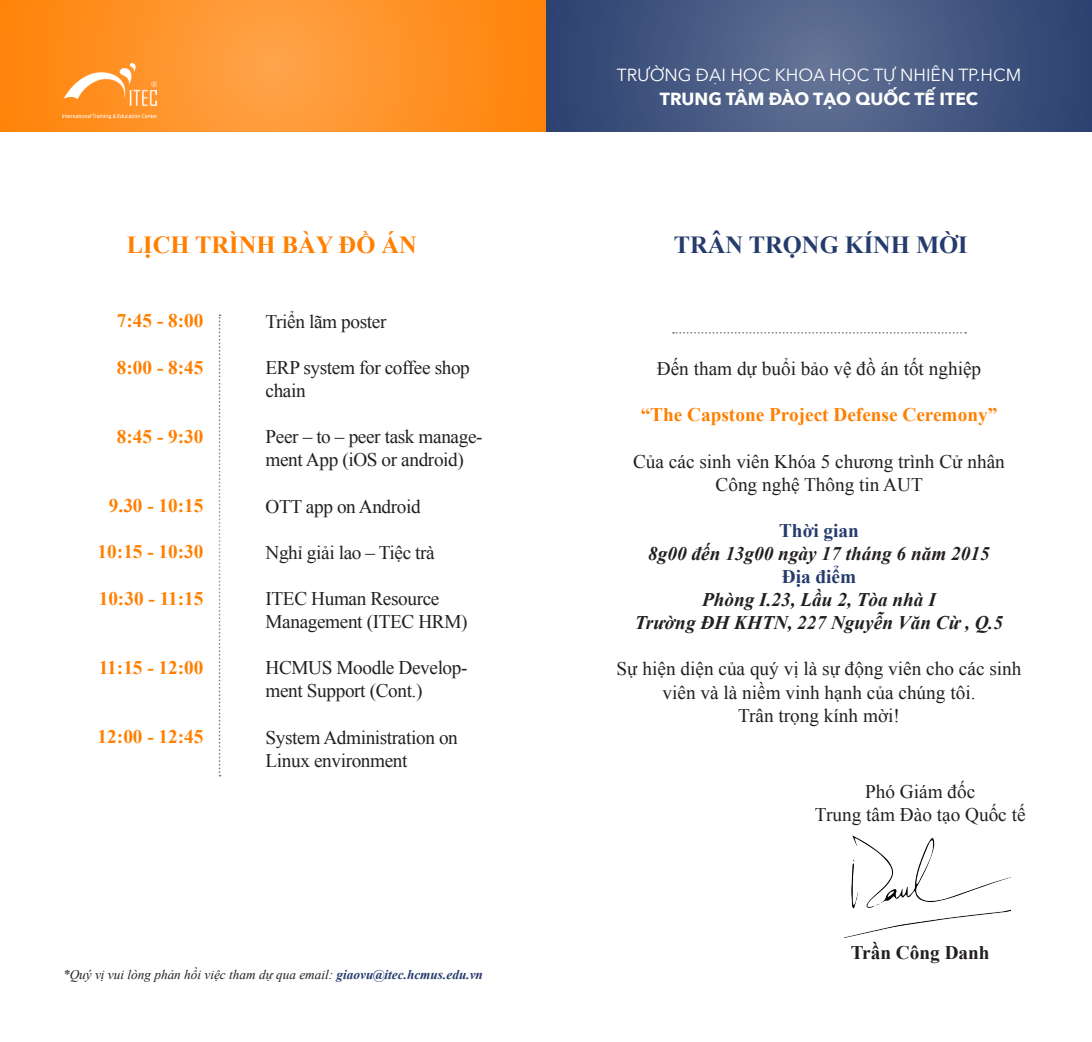
<style>
.page{position:relative;width:1092px;height:1042px;background:#fff}
.page>*{position:absolute;margin:0;border:0;box-sizing:border-box;transform-origin:0 0}
.t1{font:700 24.5px "Times New Roman";color:#ff7f00}
.t2{font:700 24.5px "Times New Roman";color:#253b6c}
.t3{font:19.25px/23.1px "Times New Roman";letter-spacing:-.02em;color:#231f20}
.t4{font:19.25px/23.1px "Times New Roman";color:#231f20;text-align:center}
.t5{font:700 19.25px "Times New Roman";color:#ff7f00}
.t6{font:italic 700 19.25px "Times New Roman";color:#231f20}
.t7{font:700 19.25px "Times New Roman";color:#253b6c}
.t8{font:700 19.25px "Times New Roman";color:#231f20}
.t9{font:17.5px "Avenir Next";color:#fff}
.t10{font:700 17.5px "Avenir Next";color:#fff}
.t11{font:italic 13.3px "Times New Roman";color:#231f20}
.s1{font-weight:700;color:#253b6c}
</style>
<div class="page">
<svg style="left:546px;top:0;width:545px;height:131px;background:#455882"></svg>
<svg style="left:0;top:0;width:546px;height:131px;background:#ff9227"></svg>
<img style="left:846px;top:835px;width:164px;height:102px">
<svg style="left:673px;top:332px;width:292px;height:2px"></svg>
<svg style="left:219px;top:314px;width:1px;height:462px"></svg>
<img style="left:62px;top:63px;width:95px;height:55px">
<p class="t9" style="left:616px;top:60px;width:406px">TRƯỜNG ĐẠI HỌC KHOA HỌC TỰ NHIÊN TP.HCM</p>
<p class="t10" style="left:659px;top:84px;width:320px">TRUNG TÂM ĐÀO TẠO QUỐC TẾ ITEC</p>
<p class="t1" style="left:127px;top:227px;width:291px">LỊCH TRÌNH BÀY ĐỒ ÁN</p>
<p class="t2" style="left:673px;top:227px;width:295px">TRÂN TRỌNG KÍNH MỜI</p>
<p class="t5" style="left:117px;top:308px;width:88px">7:45 - 8:00</p>
<p class="t5" style="left:117px;top:354px;width:88px">8:00 - 8:45</p>
<p class="t5" style="left:117px;top:423px;width:88px">8:45 - 9:30</p>
<p class="t5" style="left:109px;top:492px;width:96px">9.30 - 10:15</p>
<p class="t5" style="left:98px;top:539px;width:107px">10:15 - 10:30</p>
<p class="t5" style="left:99px;top:585px;width:106px">10:30 - 11:15</p>
<p class="t5" style="left:99px;top:654px;width:106px">11:15 - 12:00</p>
<p class="t5" style="left:98px;top:723px;width:107px">12:00 - 12:45</p>
<p class="t3" style="left:265px;top:309px;width:122px">Triển lãm poster</p>
<p class="t3" style="left:265px;top:356px;width:206px">ERP system for coffee shop chain</p>
<p class="t3" style="left:265px;top:425px;width:218px">Peer – to – peer task manage&shy;ment App (iOS or android)</p>
<p class="t3" style="left:265px;top:494px;width:157px">OTT app on Android</p>
<p class="t3" style="left:265px;top:540px;width:171px">Nghỉ giải lao – Tiệc trà</p>
<p class="t3" style="left:265px;top:587px;width:203px">ITEC Human Resource<br>Management (ITEC HRM)</p>
<p class="t3" style="left:265px;top:656px;width:203px">HCMUS Moodle Develop&shy;ment Support (Cont.)</p>
<p class="t3" style="left:265px;top:725px;width:194px">System Administration on<br>Linux environment</p>
<p class="t11" style="left:63px;top:965px;width:421px">*Quý vị vui lòng phản hồi việc tham dự qua email: <span class="s1">giaovu@itec.hcmus.edu.vn</span></p>
<p class="t4" style="left:656px;top:357px;width:326px">Đến tham dự buổi bảo vệ đồ án tốt nghiệp</p>
<p class="t5" style="left:640px;top:401px;width:358px">“The Capstone Project Defense Ceremony”</p>
<p class="t4" style="left:633px;top:449px;width:373px">Của các sinh viên Khóa 5 chương trình Cử nhân</p>
<p class="t4" style="left:715px;top:472px;width:209px">Công nghệ Thông tin AUT</p>
<p class="t7" style="left:779px;top:517px;width:81px">Thời gian</p>
<p class="t6" style="left:648px;top:540px;width:343px">8g00 đến 13g00 ngày 17 tháng 6 năm 2015</p>
<p class="t7" style="left:781px;top:563px;width:76px">Địa điểm</p>
<p class="t6" style="left:702px;top:586px;width:235px">Phòng I.23, Lầu 2, Tòa nhà I</p>
<p class="t6" style="left:635px;top:609px;width:369px">Trường ĐH KHTN, 227 Nguyễn Văn Cừ , Q.5</p>
<p class="t4" style="left:616px;top:657px;width:406px">Sự hiện diện của quý vị là sự động viên cho các sinh viên và là niềm vinh hạnh của chúng tôi.</p>
<p class="t4" style="left:738px;top:703px;width:163px">Trân trọng kính mời!</p>
<p class="t4" style="left:865px;top:779px;width:112px">Phó Giám đốc</p>
<p class="t4" style="left:814px;top:802px;width:212px">Trung tâm Đào tạo Quốc tế</p>
<p class="t8" style="left:850px;top:939px;width:140px">Trần Công Danh</p>
</div>
